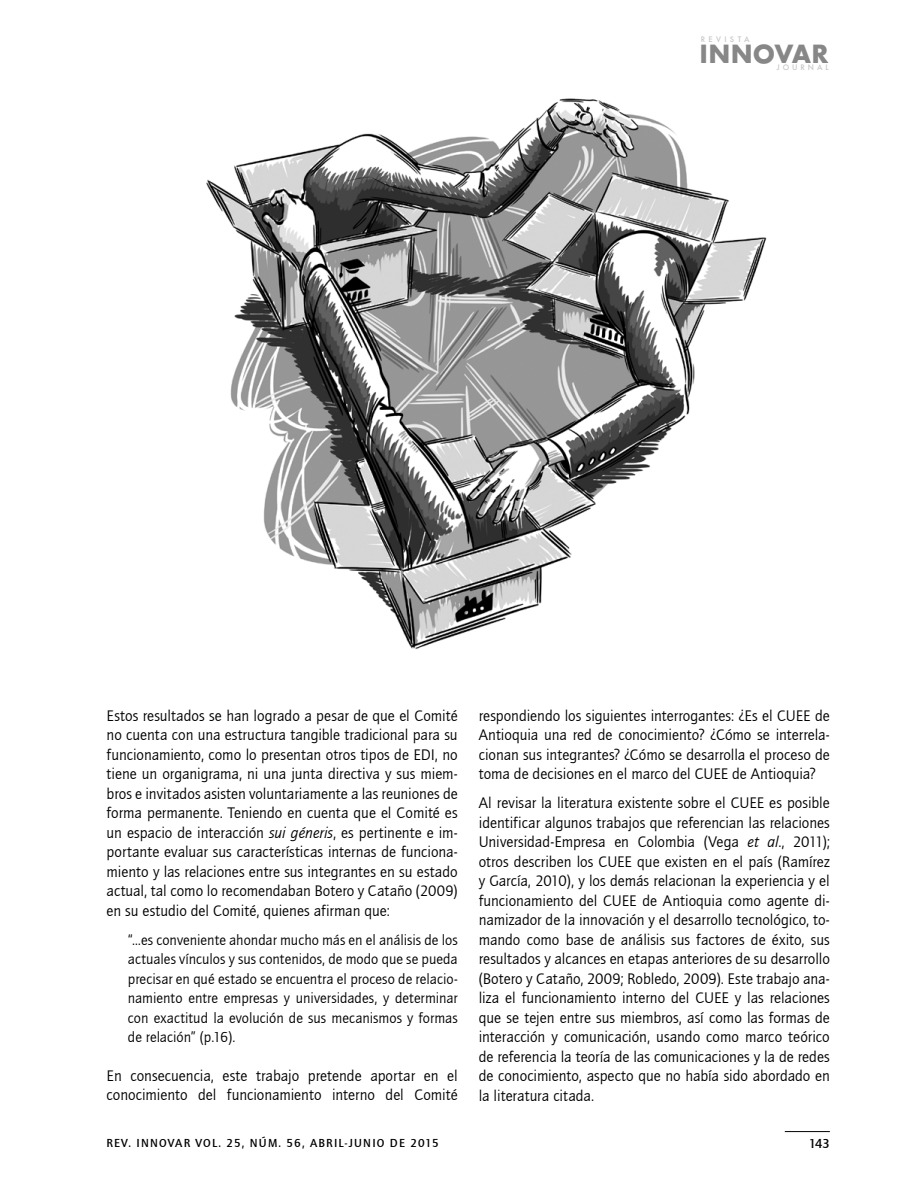
<style>
.page{position:relative;width:915px;height:1191px;background:#fff}
.page>*{position:absolute;margin:0;border:0;box-sizing:border-box;transform-origin:0 0}
.t1{font:700 27.3px "Futura TEE";letter-spacing:.005em;color:#878787}
.t2{font:15.75px/19.5px "Quay Sans ITCTT Book";letter-spacing:.01em;color:#000;text-align:justify}
.t3{font:15px/19.5px "Quay Sans ITCTT Book";letter-spacing:.005em;color:#000;text-align:justify}
.t4{font:13.5px "Quay Sans Md ITCTT";color:#000}
.t5{font:12px "Quay Sans Md ITCTT";letter-spacing:.1em;color:#000}
.t6{font:500 8.25px "Futura TEE";letter-spacing:.36em;color:#c6c6c6}
.t7{font:500 8.25px "Futura TEE";letter-spacing:.4em;color:#c6c6c6}
.s1{font-style:italic}
</style>
<div class="page">
<hr style="left:784px;top:1131px;width:45px;height:1px;background:#000">
<img style="left:206px;top:98px;width:561px;height:552px">
<p class="t7" style="left:700px;top:34px;width:50px">REVISTA</p>
<h1 class="t1" style="left:699px;top:37px;width:130px">INNOVAR</h1>
<p class="t6" style="left:776px;top:62px;width:53px">JOURNAL</p>
<p class="t2" style="left:107px;top:706px;width:352px">Estos resultados se han logrado a pesar de que el Comité no cuenta con una estructura tangible tradicional para su funcionamiento, como lo presentan otros tipos de EDI, no tiene un organigrama, ni una junta directiva y sus miem&shy;bros e invitados asisten voluntariamente a las reuniones de forma permanente. Teniendo en cuenta que el Comité es un espacio de interacción <span class="s1">sui géneris</span>, es pertinente e im&shy;portante evaluar sus características internas de funciona&shy;miento y las relaciones entre sus integrantes en su estado actual, tal como lo recomendaban Botero y Cataño (2009) en su estudio del Comité, quienes afirman que:</p>
<p class="t3" style="left:128px;top:930px;width:331px">“…es conveniente ahondar mucho más en el análisis de los actuales vínculos y sus contenidos, de modo que se pueda precisar en qué estado se encuentra el proceso de relacio&shy;namiento entre empresas y universidades, y determinar con exactitud la evolución de sus mecanismos y formas de relación” (p.16).</p>
<p class="t2" style="left:107px;top:1065px;width:352px">En consecuencia, este trabajo pretende aportar en el conocimiento del funcionamiento interno del Comité</p>
<p class="t2" style="left:478px;top:706px;width:352px">respondiendo los siguientes interrogantes: ¿Es el CUEE de Antioquia una red de conocimiento? ¿Cómo se interrela&shy;cionan sus integrantes? ¿Cómo se desarrolla el proceso de toma de decisiones en el marco del CUEE de Antioquia?</p>
<p class="t2" style="left:478px;top:793px;width:352px">Al revisar la literatura existente sobre el CUEE es posible identificar algunos trabajos que referencian las relaciones Universidad-Empresa en Colombia (Vega <span class="s1">et al</span>., 2011); otros describen los CUEE que existen en el país (Ramírez y García, 2010), y los demás relacionan la experiencia y el funcionamiento del CUEE de Antioquia como agente di&shy;namizador de la innovación y el desarrollo tecnológico, to&shy;mando como base de análisis sus factores de éxito, sus resultados y alcances en etapas anteriores de su desarrollo (Botero y Cataño, 2009; Robledo, 2009). Este trabajo ana&shy;liza el funcionamiento interno del CUEE y las relaciones que se tejen entre sus miembros, así como las formas de interacción y comunicación, usando como marco teórico de referencia la teoría de las comunicaciones y la de redes de conocimiento, aspecto que no había sido abordado en la literatura citada.</p>
<p class="t5" style="left:106px;top:1136px;width:265px">REV. INNOVAR VOL. 25, NÚM. 56, ABRIL-JUNIO</p>
<p class="t5" style="left:390px;top:1136px;width:50px">DE 2015</p>
<p class="t4" style="left:808px;top:1136px;width:23px">143</p>
</div>
